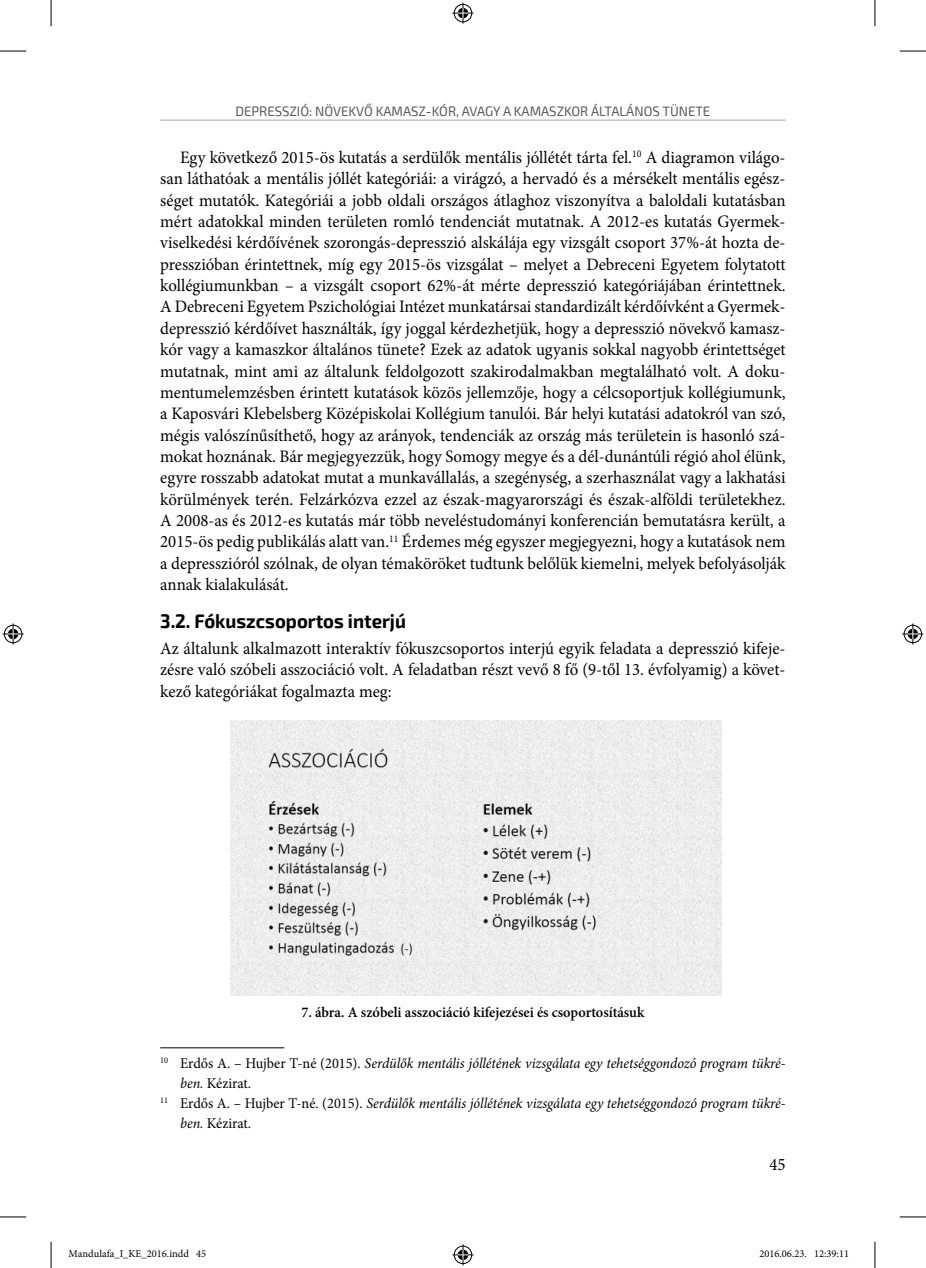
<style>
.page{position:relative;width:926px;height:1268px;background:#fff}
.page>*{position:absolute;margin:0;border:0;box-sizing:border-box;transform-origin:0 0}
.t1{font:700 19.25px "Exo 2";color:#000;scale:.96 1}
.t2{font:17.5px/21.3px "Minion Pro";letter-spacing:-.005em;color:#000;text-align:justify;scale:.96 1}
.t3{font:italic 14.88px "Minion Pro";letter-spacing:-.005em;color:#000;scale:.96 1}
.t4{font:600 14.88px "Minion Pro";color:#000;scale:.96 1}
.t5{font:14.88px "Minion Pro";color:#000;scale:.96 1}
.t6{font:13.65px "Exo 2";color:#585858;scale:.96 1}
.t7{font:10.5px "Minion Pro";color:#000}
.s1{font-style:normal}
.s2{font-style:italic}
</style>
<div class="page">
<hr style="left:160px;top:1047px;width:124px;height:1px;background:#000">
<hr style="left:160px;top:120px;width:625px;height:1px;background:#a8a8a8">
<img style="left:231px;top:720px;width:490px;height:275px">
<svg style="left:0;top:51px;width:26px;height:1px"></svg>
<svg style="left:899px;top:51px;width:27px;height:1px"></svg>
<svg style="left:0;top:1217px;width:26px;height:1px"></svg>
<svg style="left:899px;top:1217px;width:27px;height:1px"></svg>
<svg style="left:51px;top:0;width:1px;height:26px"></svg>
<svg style="left:51px;top:1242px;width:1px;height:26px"></svg>
<svg style="left:874px;top:0;width:1px;height:26px"></svg>
<svg style="left:874px;top:1242px;width:1px;height:26px"></svg>
<svg style="left:452px;top:3px;width:21px;height:21px"></svg>
<svg style="left:452px;top:1244px;width:21px;height:21px"></svg>
<svg style="left:3px;top:623px;width:21px;height:21px"></svg>
<svg style="left:902px;top:623px;width:21px;height:21px"></svg>
<p class="t6" style="left:235px;top:103px;width:496px">DEPRESSZIÓ: NÖVEKVŐ KAMASZ-KÓR, AVAGY A KAMASZKOR ÁLTALÁNOS TÜNETE</p>
<p class="t2" style="left:160px;top:147px;width:653px;text-indent:20px">Egy következő 2015-ös kutatás a serdülők mentális jóllétét tárta fel.<sup>10</sup> a diagramon világo&shy;san láthatóak a mentális jóllét kategóriái: a virágzó, a hervadó és a mérsékelt mentális egész&shy;séget mutatók. Kategóriái a jobb oldali országos átlaghoz viszonyítva a baloldali kutatásban mért adatokkal minden területen romló tendenciát mutatnak. a 2012-es kutatás Gyermek&shy;viselkedési kérdőívének szorongás-depresszió alskálája egy vizsgált csoport 37%-át hozta de&shy;presszióban érintettnek, míg egy 2015-ös vizsgálat – melyet a Debreceni Egyetem folytatott kollégiumunkban – a vizsgált csoport 62%-át mérte depresszió kategóriájában érintettnek. a Debreceni Egyetem Pszichológiai intézet munkatársai standardizált kérdőívként a Gyermek&shy;depresszió kérdőívet használták, így joggal kérdezhetjük, hogy a depresszió növekvő kamasz&shy;kór vagy a kamaszkor általános tünete? Ezek az adatok ugyanis sokkal nagyobb érintettséget mutatnak, mint ami az általunk feldolgozott szakirodalmakban megtalálható volt. a doku&shy;mentumelemzésben érintett kutatások közös jellemzője, hogy a célcsoportjuk kollégiumunk, a Kaposvári Klebelsberg Középiskolai Kollégium tanulói. Bár helyi kutatási adatokról van szó, mégis valószínűsíthető, hogy az arányok, tendenciák az ország más területein is hasonló szá&shy;mokat hoznának. Bár megjegyezzük, hogy somogy megye és a dél-dunántúli régió ahol élünk, egyre rosszabb adatokat mutat a munkavállalás, a szegénység, a szerhasználat vagy a lakhatási körülmények terén. Felzárkózva ezzel az észak-magyarországi és észak-alföldi területekhez. a 2008-as és 2012-es kutatás már több neveléstudományi konferencián bemutatásra került, a 2015-ös pedig publikálás alatt van.<sup>11</sup> Érdemes még egyszer megjegyezni, hogy a kutatások nem a depresszióról szólnak, de olyan témaköröket tudtunk belőlük kiemelni, melyek befolyásolják annak kialakulását.</p>
<p class="t1" style="left:160px;top:609px;width:257px">3.2. Fókuszcsoportos interjú</p>
<p class="t2" style="left:160px;top:638px;width:653px">az általunk alkalmazott interaktív fókuszcsoportos interjú egyik feladata a depresszió kifeje&shy;zésre való szóbeli asszociáció volt. a feladatban részt vevő 8 fő (9-től 13. évfolyamig) a követ&shy;kező kategóriákat fogalmazta meg:</p>
<p class="t4" style="left:301px;top:1002px;width:358px">7. ábra. A szóbeli asszociáció kifejezései és csoportosításuk</p>
<p class="t3" style="left:160px;top:1053px;width:653px"><sup>10</sup> <span class="s1">Erdős a. – Hujber T-né (2015).</span> Serdülők mentális jóllétének vizsgálata egy tehetséggondozó program tükré-</p>
<p class="t5" style="left:180px;top:1073px;width:75px"><span class="s2">ben.</span> Kézirat.</p>
<p class="t3" style="left:160px;top:1093px;width:653px"><sup>11</sup> <span class="s1">Erdős a. – Hujber T-né. (2015).</span> Serdülők mentális jóllétének vizsgálata egy tehetséggondozó program tükré-</p>
<p class="t5" style="left:180px;top:1113px;width:75px"><span class="s2">ben.</span> Kézirat.</p>
<p class="t2" style="left:769px;top:1154px;width:18px">45</p>
<p class="t7" style="left:69px;top:1247px;width:139px">Mandulafa_i_KE_2016.indd 45</p>
<p class="t7" style="left:759px;top:1247px;width:91px">2016.06.23. 12:39:11</p>
</div>
